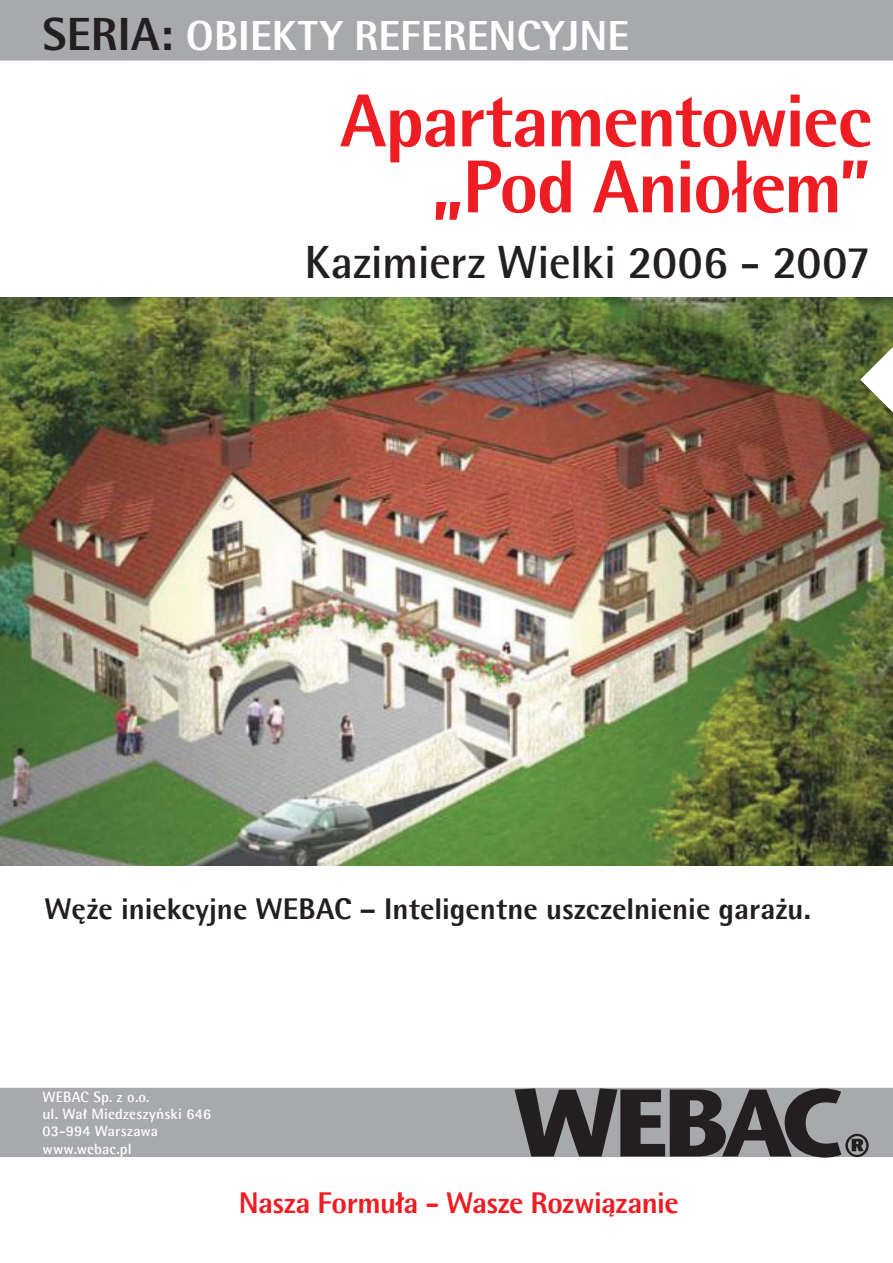
<style>
.page{position:relative;width:893px;height:1263px;background:#fff}
.page>*{position:absolute;margin:0;border:0;box-sizing:border-box;transform-origin:0 0}
.t1{font:800 75px/66px "Rotis Semi Sans";letter-spacing:-.03em;color:#ee1d23;text-align:right}
.t2{font:700 46.5px "Rotis Semi Sans";letter-spacing:-.01em;color:#231f20}
.t3{font:800 42px "Rotis Semi Sans";letter-spacing:.005em;color:#fff}
.t4{font:800 30px "Agfa Rotis Semisans";color:#231f20}
.t5{font:800 30px "Agfa Rotis Semisans";letter-spacing:-.015em;color:#ee1d23}
.t6{font:700 15px/17.2px "Agfa Rotis Semisans";letter-spacing:.01em;color:#fff}
.s1{font-size:46.5px;color:#231f20}
</style>
<div class="page">
<div style="left:0;top:1087px;width:893px;height:71px;background:#a8a9ad"></div>
<img style="left:0;top:298px;width:893px;height:567px">
<svg style="left:860px;top:347px;width:33px;height:65px"></svg>
<svg style="left:514px;top:1088px;width:355px;height:69px;background:#5c5a5d"></svg>
<div style="left:0;top:0;width:893px;height:61px;background:#a8a9ad"></div>
<h3 class="t3" style="left:43px;top:9px;width:588px"><span class="s1">SERIA:</span> OBIEKTY REFERENCYJNE</h3>
<h1 class="t1" style="left:340px;top:86px;width:532px">Apartamentowiec „Pod Aniołem”</h1>
<h2 class="t2" style="left:305px;top:234px;width:568px">Kazimierz Wielki 2006 - 2007</h2>
<h3 class="t4" style="left:45px;top:890px;width:768px">Węże iniekcyjne WEBAC – Inteligentne uszczelnienie garażu.</h3>
<p class="t6" style="left:43px;top:1088px;width:170px">WEBAC Sp. z o.o.<br>ul. Wał Miedzeszyński 646<br>03-994 Warszawa www.webac.pl</p>
<h3 class="t5" style="left:239px;top:1183px;width:442px">Nasza Formuła - Wasze Rozwiązanie</h3>
</div>
